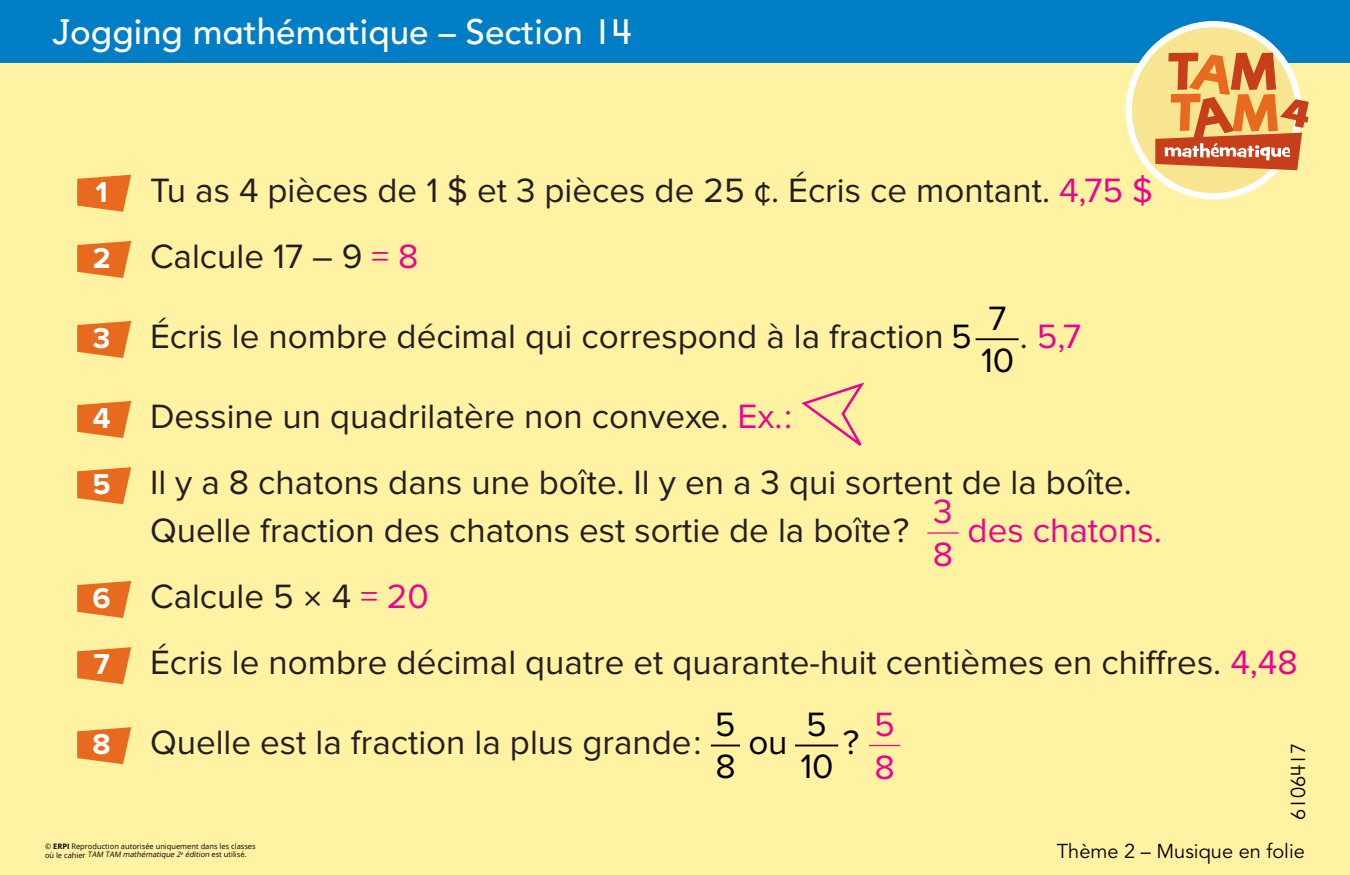
<style>
.page{position:relative;width:1350px;height:875px;background:#fff2a2}
.page>*{position:absolute;margin:0;border:0;box-sizing:border-box;transform-origin:0 0}
.t1{font:35px/66.2px "Proxima Nova";color:#231f20}
.t2{font:500 35px "Avenir Inffor Pearson";color:#fff}
.t3{font:35px/43.1px "Proxima Nova";color:#ed028c}
.t4{font:35px/41.8px "Proxima Nova";color:#000}
.t5{font:700 29.88px "Proxima Nova";color:#fff}
.t6{font:20px "Avenir Inffor Pearson";color:#000}
.t7{font:7.5px/8.8px "Open Sans";color:#000}
.s1{color:#ed028c}
.s2{color:#000}
.s3{color:#231f20}
.s4{font-size:40px}
.s5{font-weight:700}
.s6{font-style:italic}
</style>
<div class="page">
<hr style="left:976px;top:338px;width:43px;height:2px;background:#000">
<svg style="left:801px;top:382px;width:64px;height:64px"></svg>
<hr style="left:927px;top:532px;width:32px;height:2px;background:#ed028c">
<svg style="left:711px;top:745px;width:29px;height:1px"></svg>
<hr style="left:795px;top:745px;width:43px;height:1px;background:#000">
<hr style="left:869px;top:745px;width:31px;height:1px;background:#ed028c">
<svg style="left:77px;top:175px;width:54px;height:37px"></svg>
<svg style="left:77px;top:241px;width:54px;height:37px"></svg>
<svg style="left:77px;top:321px;width:54px;height:37px"></svg>
<svg style="left:77px;top:401px;width:54px;height:37px"></svg>
<svg style="left:77px;top:467px;width:54px;height:37px"></svg>
<svg style="left:77px;top:581px;width:54px;height:37px"></svg>
<svg style="left:77px;top:647px;width:54px;height:37px"></svg>
<svg style="left:77px;top:727px;width:54px;height:37px"></svg>
<div style="left:0;top:0;width:1350px;height:62px;background:#007ec5"></div>
<div style="left:1129px;top:24px;width:169px;height:172px;background:#f8e592;border-radius:50%"></div>
<div style="left:1126px;top:21px;width:176px;height:178px;border:6px solid #fff;border-radius:50%"></div>
<svg style="left:1155px;top:53px;width:154px;height:117px"></svg>
<p class="t2" style="left:52px;top:12px;width:581px">Jogging mathématique – Section 14</p>
<p class="t5" style="left:96px;top:175px;width:14px">1</p>
<p class="t5" style="left:93px;top:241px;width:19px">2</p>
<p class="t5" style="left:93px;top:321px;width:19px">3</p>
<p class="t5" style="left:93px;top:401px;width:19px">4</p>
<p class="t5" style="left:93px;top:467px;width:20px">5</p>
<p class="t5" style="left:93px;top:581px;width:20px">6</p>
<p class="t5" style="left:94px;top:647px;width:18px">7</p>
<p class="t5" style="left:93px;top:727px;width:20px">8</p>
<p class="t1" style="left:150px;top:158px;width:1004px">Tu as 4 pièces de 1 $ et 3 pièces de 25 ¢. Écris ce montant. <span class="s1">4,75 $<br></span>Calcule 17 – 9 <span class="s1">= 8</span></p>
<p class="t1" style="left:150px;top:304px;width:823px">Écris le nombre décimal qui correspond à la fraction <span class="s2">5</span></p>
<p class="t4" style="left:981px;top:298px;width:35px">7<br>10</p>
<p class="t3" style="left:1020px;top:315px;width:63px"><span class="s3">.</span> 5,7</p>
<p class="t1" style="left:150px;top:384px;width:983px">Dessine un quadrilatère non convexe. <span class="s1">Ex. :<br></span>Il y a 8 chatons dans une boîte. Il y en a 3 qui sortent de la boîte.</p>
<p class="t1" style="left:150px;top:498px;width:761px">Quelle fraction des chatons est sortie de la boîte ?</p>
<p class="t3" style="left:933px;top:490px;width:22px">3<br>8</p>
<p class="t3" style="left:968px;top:509px;width:196px">des chatons.</p>
<p class="t1" style="left:150px;top:564px;width:1149px">Calcule 5 <span class="s4">×</span> 4 <span class="s1">= 20<br></span>Écris le nombre décimal quatre et quarante-huit centièmes en chiffres. <span class="s1">4,48</span></p>
<p class="t1" style="left:150px;top:710px;width:553px">Quelle est la fraction la plus grande :</p>
<p class="t4" style="left:715px;top:704px;width:23px">5<br>8</p>
<p class="t4" style="left:801px;top:704px;width:35px">5<br>10</p>
<p class="t4" style="left:749px;top:722px;width:40px">ou</p>
<p class="t4" style="left:843px;top:722px;width:18px">?</p>
<p class="t3" style="left:874px;top:703px;width:22px">5<br>8</p>
<p class="t6" style="left:1287px;top:820px;width:79px;rotate:-90deg">6106417</p>
<p class="t7" style="left:45px;top:841px;width:212px">© <span class="s5">ERPI</span> Reproduction autorisée uniquement dans les classes o ù l e c a h i e r <span class="s6">TAM TAM mathématique 2</span><sup>e</sup> <span class="s6">édition</span> e st u t i l i s é .</p>
<p class="t6" style="left:1057px;top:839px;width:250px">Thème 2 – Musique en folie</p>
</div>
